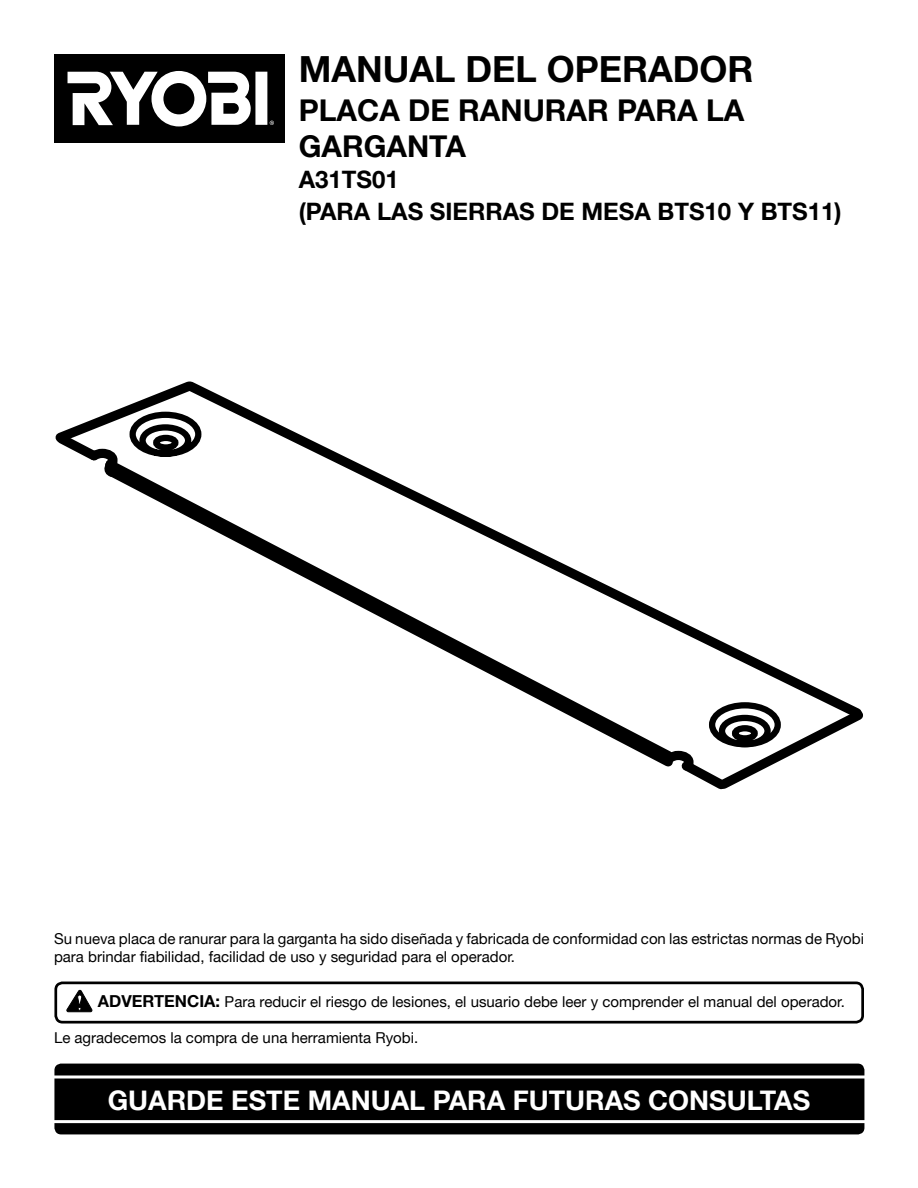
<style>
.page{position:relative;width:918px;height:1188px;background:#fff}
.page>*{position:absolute;margin:0;border:0;box-sizing:border-box;transform-origin:0 0}
.Subhead_1{font:700 36px "Helvetica Neue";color:#000}
.Subhead_1-2{font:700 30px/36px "Helvetica Neue";color:#000}
.t1{font:700 27px "Helvetica Neue";color:#fff}
.Subhead_1-3{font:700 24px "Helvetica Neue";color:#000}
.Body_text{font:15px/18px "Helvetica Neue";color:#000}
.s1{font-weight:700;font-size:16.5px}
</style>
<div class="page">
<div style="left:54px;top:1064px;width:810px;height:70px;background:#000"></div>
<hr style="left:52px;top:1076px;width:826px;height:2px;background:#fff">
<hr style="left:45px;top:1120px;width:831px;height:3px;background:#fff">
<svg style="left:205px;top:388px;width:642px;height:397px"></svg>
<svg style="left:711px;top:703px;width:152px;height:87px"></svg>
<svg style="left:55px;top:381px;width:150px;height:74px"></svg>
<svg style="left:81px;top:444px;width:617px;height:334px"></svg>
<div style="left:54px;top:54px;width:231px;height:88px;background:#000"></div>
<div style="left:255px;top:72px;width:12px;height:53px;background:#fff"></div>
<svg style="left:270px;top:121px;width:4px;height:4px"></svg>
<svg style="left:68px;top:71px;width:183px;height:55px"></svg>
<svg style="left:54px;top:981px;width:810px;height:41px"></svg>
<p class="Subhead_1" style="left:299px;top:47px;width:456px">MANUAL DEL OPERADOR</p>
<p class="Subhead_1-2" style="left:299px;top:91px;width:447px">PLACA DE RANURAR PARA LA<br>GARGANTA</p>
<p class="Subhead_1-3" style="left:299px;top:165px;width:102px">A31TS01</p>
<p class="Subhead_1-3" style="left:299px;top:197px;width:544px">(PARA LAS SIERRAS DE MESA BTS10 Y BTS11)</p>
<p class="Body_text" style="left:54px;top:929px;width:812px">Su nueva placa de ranurar para la garganta ha sido diseñada y fabricada de conformidad con las estrictas normas de Ryobi para brindar fiabilidad, facilidad de uso y seguridad para el operador.</p>
<p class="Body_text" style="left:98px;top:992px;width:749px"><span class="s1">ADVERTENCIA:</span> Para reducir el riesgo de lesiones, el usuario debe leer y comprender el manual del operador.</p>
<p class="Body_text" style="left:54px;top:1028px;width:366px">Le agradecemos la compra de una herramienta Ryobi.</p>
<p class="t1" style="left:108px;top:1083px;width:704px">GUARDE ESTE MANUAL PARA FUTURAS CONSULTAS</p>
</div>
